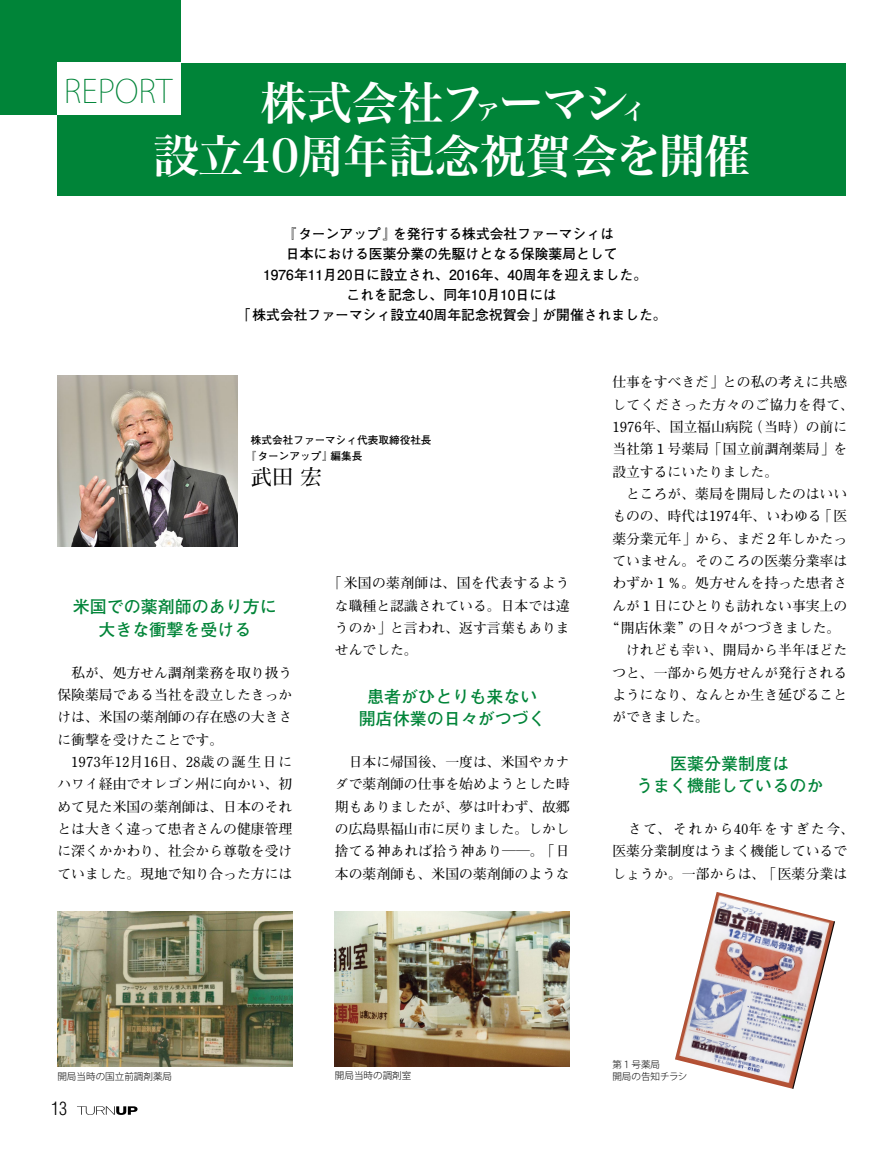
<style>
.page{position:relative;width:893px;height:1149px;background:#fff}
.page>*{position:absolute;margin:0;border:0;box-sizing:border-box;transform-origin:0 0}
.t1{font:45.75px/53.1px "Hira Min Pro W6";color:#fff;text-align:center}
.t2{font:200 31.95px "Koz Go Pro";color:#008438}
.t3{font:700 21.3px "Futo Min A101 Pro";color:#000}
.t4{font:300 condensed 18px "Helvetica";color:#000}
.t5{font:700 16.95px/22.4px "Futo Go B101 Pro";color:#008438;text-align:center}
.t6{font:700 13.8px/22.4px "Futo Min A101 Pro";color:#000}
.t7{font:700 13.8px "Futo Go B101 Pro";color:#000}
.t8{font:700 13.8px "Futo Min A101 Pro";letter-spacing:.035em;color:#000}
.t9{font:700 10.65px/15.9px "Futo Go B101 Pro";color:#000}
.t10{font:300 9.6px/12.8px "Koz Go Pro";color:#000}
.s1{font-size:22.8px}
</style>
<div class="page">
<svg style="left:77px;top:1106px;width:61px;height:8px"></svg>
<div style="left:0;top:0;width:181px;height:115px;background:#008438"></div>
<div style="left:57px;top:63px;width:789px;height:133px;background:#008438"></div>
<div style="left:57px;top:63px;width:124px;height:52px;background:#fff"></div>
<img style="left:57px;top:375px;width:180px;height:171px">
<img style="left:57px;top:911px;width:235px;height:155px">
<img style="left:335px;top:911px;width:235px;height:155px">
<img style="left:675px;top:892px;width:160px;height:196px">
<h2 class="t2" style="left:64px;top:70px;width:110px">REPORT</h2>
<h1 class="t1" style="left:153px;top:76px;width:599px">株式会社フ<span class="s1">ア</span>ーマシ<span class="s1">イ<br></span>設立40周年記念祝賀会を開催</h1>
<p class="t7" style="left:282px;top:223px;width:116px">『ターンアップ』</p>
<p class="t7" style="left:286px;top:243px;width:333px">日本における医薬分業の先駆けとなる保険薬局として</p>
<p class="t7" style="left:263px;top:263px;width:385px">1976年11月20日に設立され、2016年、40周年を迎えました。</p>
<p class="t7" style="left:347px;top:283px;width:212px">これを記念し、同年10月10日には</p>
<p class="t7" style="left:542px;top:303px;width:126px">が開催されました。</p>
<p class="t7" style="left:393px;top:223px;width:223px">を発行する株式会社ファーマシィは</p>
<p class="t7" style="left:237px;top:303px;width:311px">「株式会社ファーマシィ設立40周年記念祝賀会」</p>
<p class="t9" style="left:331px;top:430px;width:102px;text-indent:-80px">株式会社ファーマシィ代表取締役社長編集長</p>
<p class="t9" style="left:246px;top:446px;width:89px">『ターンアップ』</p>
<h3 class="t3" style="left:251px;top:460px;width:72px">武田宏</h3>
<p class="t5" style="left:73px;top:593px;width:206px">米国での薬剤師のあり方に大きな衝撃を受ける</p>
<p class="t6" style="left:57px;top:659px;width:236px">　私が、処方せん調剤業務を取り扱う保険薬局である当社を設立したきっかけは、米国の薬剤師の存在感の大きさに衝撃を受けたことです。<br>　1973年12月16日、28歳の誕生日にハワイ経由でオレゴン州に向かい、初めて見た米国の薬剤師は、日本のそれとは大きく違って患者さんの健康管理に深くかかわり、社会から尊敬を受けていました。現地で知り合った方には</p>
<p class="t6" style="left:335px;top:570px;width:236px;text-align:justify;text-indent:-7px">「米国の薬剤師は、国を代表するような職種と認識されている。日本では違うのか」と言われ、返す言葉もありませんでした。</p>
<p class="t5" style="left:359px;top:682px;width:189px">患者がひとりも来ない開店休業の日々がつづく</p>
<p class="t6" style="left:335px;top:748px;width:236px;text-align:justify">　日本に帰国後、一度は、米国やカナダで薬剤師の仕事を始めようとした時期もありましたが、夢は叶わず、故郷の広島県福山市に戻りました。しかし捨てる神あれば拾う神あり──。「日本の薬剤師も、米国の薬剤師のような</p>
<p class="t6" style="left:612px;top:369px;width:236px">仕事をすべきだ」との私の考えに共感</p>
<p class="t8" style="left:612px;top:393px;width:243px">してくださった方々のご協力を得て、</p>
<p class="t6" style="left:749px;top:413px;width:100px">（当時）の前に</p>
<p class="t6" style="left:612px;top:413px;width:142px">1976年、国立福山病院</p>
<p class="t6" style="left:612px;top:436px;width:236px">当社第１号薬局「国立前調剤薬局」を</p>
<p class="t6" style="left:612px;top:458px;width:167px">設立するにいたりました。</p>
<p class="t6" style="left:612px;top:480px;width:236px">　ところが、薬局を開局したのはいい</p>
<p class="t6" style="left:818px;top:503px;width:31px">「医</p>
<p class="t6" style="left:612px;top:503px;width:211px">ものの、時代は1974年、いわゆる</p>
<p class="t6" style="left:612px;top:525px;width:236px">薬分業元年」から、まだ２年しかたっ</p>
<p class="t6" style="left:612px;top:547px;width:236px">ていません。そのころの医薬分業率は</p>
<p class="t6" style="left:612px;top:570px;width:236px">わずか１％。処方せんを持った患者さ</p>
<p class="t6" style="left:612px;top:592px;width:236px">んが１日にひとりも訪れない事実上の</p>
<p class="t6" style="left:688px;top:614px;width:154px">の日々がつづきました。</p>
<p class="t6" style="left:612px;top:614px;width:236px;text-indent:-7px">“開店休業”<br>　けれども幸い、開局から半年ほどたつと、一部から処方せんが発行されるようになり、なんとか生き延びることができました。</p>
<p class="t5" style="left:636px;top:749px;width:189px">医薬分業制度は<br>うまく機能しているのか</p>
<p class="t6" style="left:612px;top:815px;width:243px">　さて、それから40年をすぎた今、医薬分業制度はうまく機能しているでしょうか。一部からは、「医薬分業は</p>
<p class="t10" style="left:57px;top:1069px;width:116px">開局当時の国立前調剤薬局</p>
<p class="t10" style="left:612px;top:1057px;width:77px">第１号薬局<br>開局の告知チラシ</p>
<p class="t10" style="left:335px;top:1069px;width:78px">開局当時の調剤室</p>
<h3 class="t4" style="left:51px;top:1097px;width:18px">13</h3>
</div>
